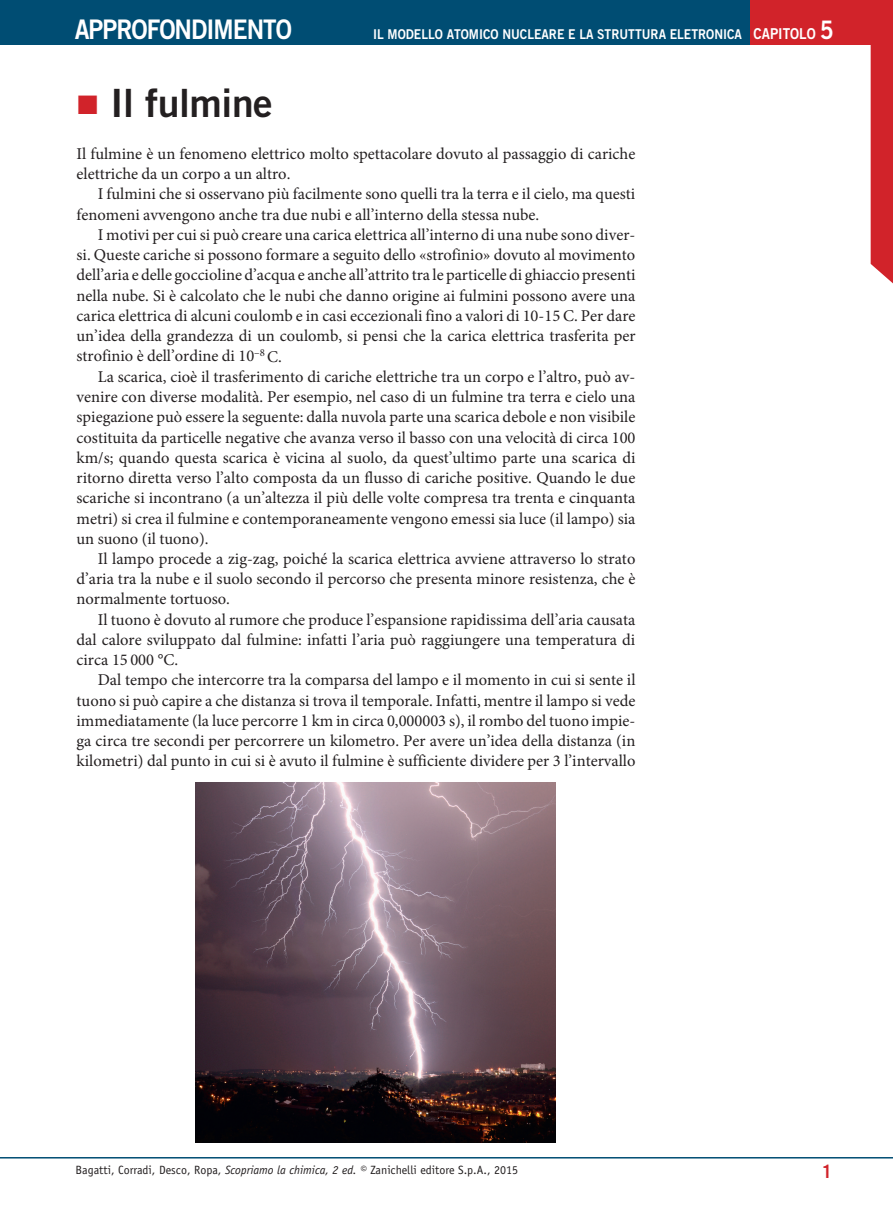
<style>
.page{position:relative;width:893px;height:1212px;background:#fff}
.page>*{position:absolute;margin:0;border:0;box-sizing:border-box;transform-origin:0 0}
.t1{font:39px "Trade Gothic LT Std Bd 2";letter-spacing:-.01em;color:#231f20}
.t2{font:27px "Trade Gothic LT Std Bd 2";letter-spacing:-.04em;color:#fff;scale:.9 1}
.t3{font:700 expanded 18px "Trade Gothic LT Std";color:#d1232a}
.t4{font:16.5px/20.2px "Minion Pro";color:#231f20;text-align:justify}
.t5{font:13.5px "Trade Gothic LT Std Bd 2";color:#fff;scale:.9 1}
.t6{font:12px "Officina Sans Std";color:#231f20}
.s1{font-size:15px}
.s2{font-size:25.5px}
.s3{color:#d1232a}
.s4{font-style:italic}
</style>
<div class="page">
<div style="left:0;top:0;width:750px;height:45px;background:#004d73"></div>
<div style="left:750px;top:0;width:143px;height:45px;background:#d1232a"></div>
<div style="left:871px;top:45px;width:22px;height:239px;background:#d1232a"></div>
<hr style="left:0;top:1157px;width:893px;height:1px;background:#004d73">
<img style="left:196px;top:783px;width:360px;height:360px">
<h2 class="t2" style="left:75px;top:13px;width:243px">APPROFONDIMENTO</h2>
<p class="t5" style="left:373px;top:26px;width:513px">IL MODELLO ATOMICO NUCLEARE E LA STRUTTURA ELETRONICA <span class="s1">CAPITOLO</span> <span class="s2">5</span></p>
<h1 class="t1" style="left:77px;top:79px;width:198px"><span class="s3">◼</span> Il fulmine</h1>
<p class="t4" style="left:77px;top:144px;width:560px">Il fulmine è un fenomeno elettrico molto spettacolare dovuto al passaggio di cariche elettriche da un corpo a un altro.</p>
<p class="t4" style="left:77px;top:184px;width:560px;text-indent:21px">I fulmini che si osservano più facilmente sono quelli tra la terra e il cielo, ma questi fenomeni avvengono anche tra due nubi e all’interno della stessa nube.</p>
<p class="t4" style="left:77px;top:225px;width:560px;text-indent:21px">I motivi per cui si può creare una carica elettrica all’interno di una nube sono diver&shy;si. Queste cariche si possono formare a seguito dello «strofinio» dovuto al movimento dell’aria e delle goccioline d’acqua e anche all’attrito tra le particelle di ghiaccio presenti nella nube. Si è calcolato che le nubi che danno origine ai fulmini possono avere una carica elettrica di alcuni coulomb e in casi eccezionali fino a valori di 10-15 C. Per dare un’idea della grandezza di un coulomb, si pensi che la carica elettrica trasferita per strofinio è dell’ordine di 10<sup>–8</sup> C.</p>
<p class="t4" style="left:77px;top:366px;width:560px;text-indent:21px">La scarica, cioè il trasferimento di cariche elettriche tra un corpo e l’altro, può av&shy;venire con diverse modalità. Per esempio, nel caso di un fulmine tra terra e cielo una spiegazione può essere la seguente: dalla nuvola parte una scarica debole e non visibile costituita da particelle negative che avanza verso il basso con una velocità di circa 100 km/s; quando questa scarica è vicina al suolo, da quest’ultimo parte una scarica di ritorno diretta verso l’alto composta da un flusso di cariche positive. Quando le due scariche si incontrano (a un’altezza il più delle volte compresa tra trenta e cinquanta metri) si crea il fulmine e contemporaneamente vengono emessi sia luce (il lampo) sia un suono (il tuono).</p>
<p class="t4" style="left:77px;top:549px;width:560px;text-indent:21px">Il lampo procede a zig-zag, poiché la scarica elettrica avviene attraverso lo strato d’aria tra la nube e il suolo secondo il percorso che presenta minore resistenza, che è normalmente tortuoso.</p>
<p class="t4" style="left:77px;top:609px;width:560px;text-indent:21px">Il tuono è dovuto al rumore che produce l’espansione rapidissima dell’aria causata dal calore sviluppato dal fulmine: infatti l’aria può raggiungere una temperatura di circa 15 000 °C.</p>
<p class="t4" style="left:77px;top:670px;width:560px;text-indent:21px">Dal tempo che intercorre tra la comparsa del lampo e il momento in cui si sente il tuono si può capire a che distanza si trova il temporale. Infatti, mentre il lampo si vede immediatamente (la luce percorre 1 km in circa 0,000003 s), il rombo del tuono impie&shy;ga circa tre secondi per percorrere un kilometro. Per avere un’idea della distanza (in kilometri) dal punto in cui si è avuto il fulmine è sufficiente dividere per 3 l’intervallo</p>
<p class="t6" style="left:75px;top:1163px;width:444px">Bagatti, Corradi, Desco, Ropa, <span class="s4">Scopriamo la chimica, 2 ed. ©</span> Zanichelli editore S.p.A., 2015</p>
<p class="t3" style="left:820px;top:1160px;width:14px">1</p>
</div>
